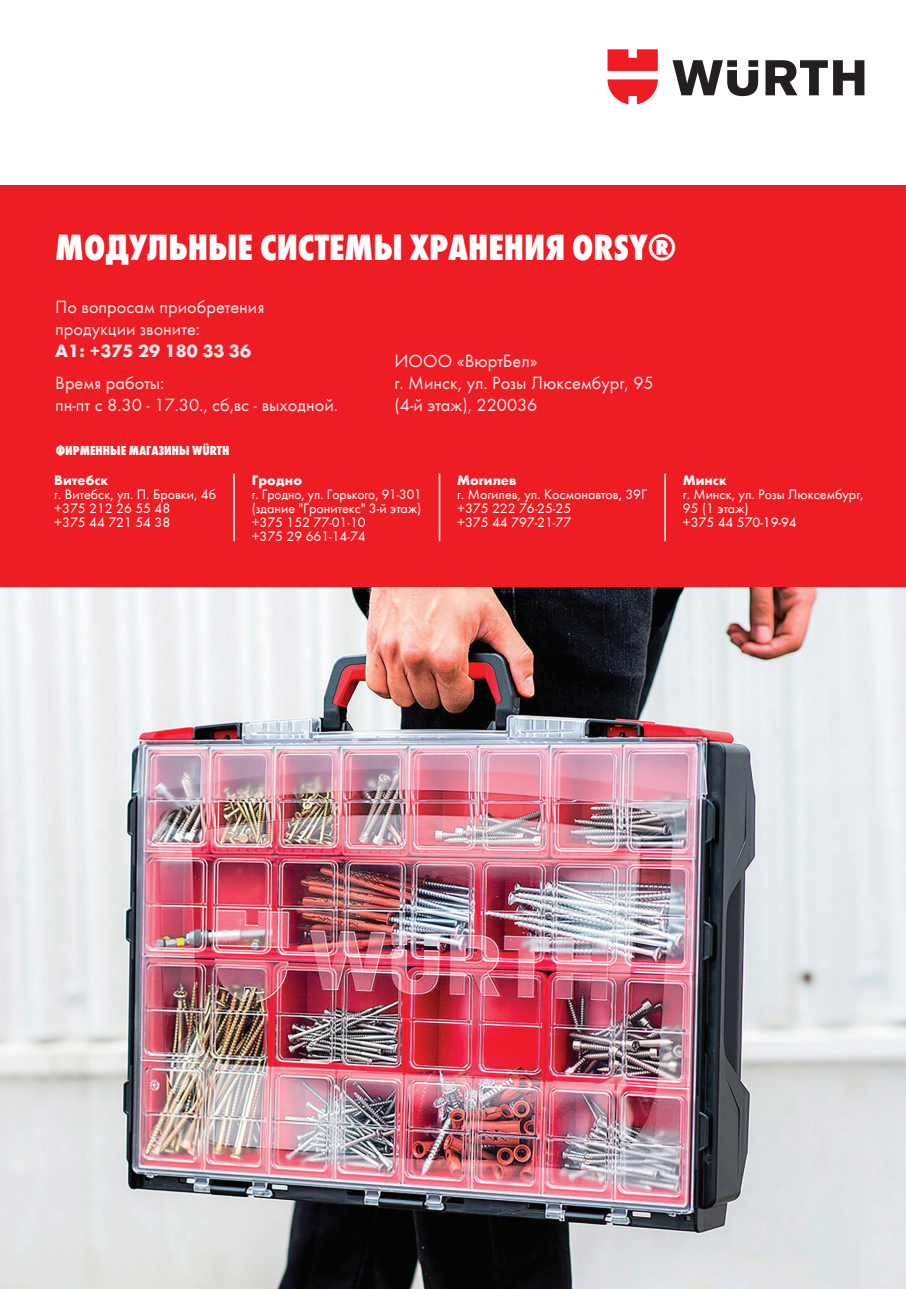
<style>
.page{position:relative;width:906px;height:1289px;background:#fff}
.page>*{position:absolute;margin:0;border:0;box-sizing:border-box;transform-origin:0 0}
.t1{font:37.65px "Wuerth Extra Bold Cond Caps";color:#fff}
.t2{font:18.3px/22px "Wuerth";color:#e6e7e9}
.t3{font:700 18.3px "Wuerth";color:#e6e7e9}
.t4{font:14.1px/14.1px "Wuerth";color:#fff}
.t5{font:14.1px/14.1px "Wuerth";color:#fff;scale:.96 1}
.t6{font:700 14.1px "Wuerth";color:#fff}
.t7{font:13.5px "Wuerth Extra Bold Cond Caps";color:#fff}
</style>
<div class="page">
<img style="left:0;top:587px;width:906px;height:701px">
<div style="left:0;top:185px;width:906px;height:402px;background:#ee1d23"></div>
<svg style="left:672px;top:60px;width:192px;height:36px"></svg>
<svg style="left:607px;top:49px;width:51px;height:55px"></svg>
<hr style="left:439px;top:473px;width:1px;height:68px;background:#fff">
<hr style="left:233px;top:473px;width:2px;height:68px;background:#fff">
<hr style="left:664px;top:473px;width:2px;height:68px;background:#fff">
<h1 class="t1" style="left:55px;top:220px;width:623px">Модульные системы хранения ORSY®</h1>
<p class="t2" style="left:55px;top:294px;width:211px">По вопросам приобретения продукции звоните:</p>
<p class="t3" style="left:55px;top:337px;width:197px">А1: +375 29 180 33 36</p>
<p class="t2" style="left:55px;top:371px;width:284px">Время работы:<br>пн-пт с 8.30 - 17.30., сб,вс - выходной.</p>
<p class="t2" style="left:394px;top:349px;width:261px">ИООО «ВюртБел»<br>г. Минск, ул. Розы Люксембург, 95 (4-й этаж), 220036</p>
<p class="t7" style="left:56px;top:441px;width:175px">Фирменные магазины WÜRTH</p>
<p class="t6" style="left:54px;top:469px;width:55px">Витебск</p>
<p class="t4" style="left:54px;top:486px;width:163px">г. Витебск, ул. П. Бровки, 4б +375 212 26 55 48<br>+375 44 721 54 38</p>
<p class="t6" style="left:252px;top:469px;width:52px">Гродно</p>
<p class="t5" style="left:252px;top:486px;width:179px">г. Гродно, ул. Горького, 91-301 (здание "Гронитекс" 3-й этаж) +375 152 77-01-10<br>+375 29 661-14-74</p>
<p class="t6" style="left:457px;top:469px;width:61px">Могилев</p>
<p class="t4" style="left:457px;top:486px;width:191px">г. Могилев, ул. Космонавтов, 39Г +375 222 76-25-25<br>+375 44 797-21-77</p>
<p class="t6" style="left:683px;top:469px;width:45px">Минск</p>
<p class="t4" style="left:683px;top:486px;width:182px">г. Минск, ул. Розы Люксембург,<br>95 (1 этаж)<br>+375 44 570-19-94</p>
</div>
